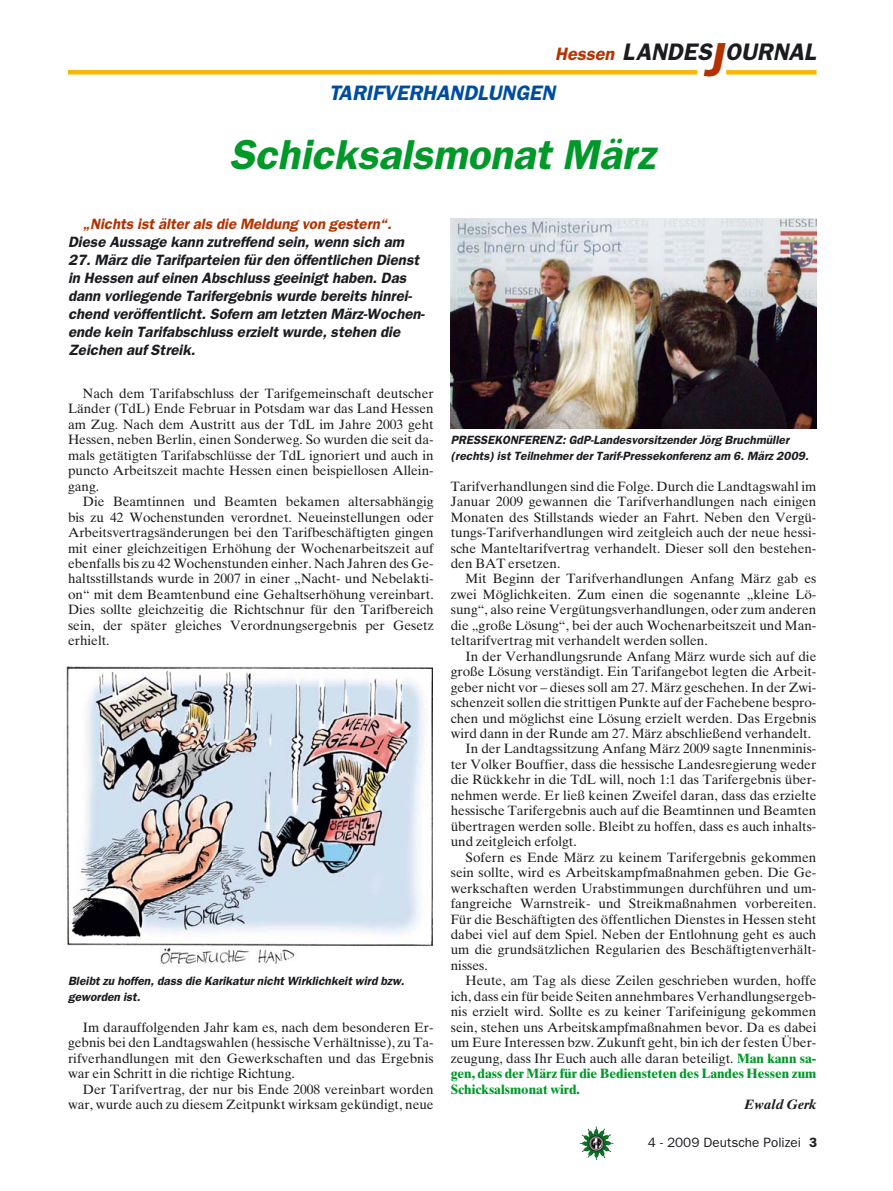
<style>
.page{position:relative;width:893px;height:1191px;background:#fff}
.page>*{position:absolute;margin:0;border:0;box-sizing:border-box;transform-origin:0 0}
.t1{font:italic 600 42px "Franklin Gothic";color:#009929}
.t2{font:italic 600 24px "Franklin Gothic";color:#1b1c20}
.t3{font:italic 600 21px "Franklin Gothic";color:#004d9f}
.t4{font:italic 600 18px "Franklin Gothic";color:#b43200}
.t5{font:italic 600 15px/18px "Franklin Gothic";color:#1b1c20}
.t6{font:italic 600 15px "Franklin Gothic";color:#b43200}
.t7{font:13.5px/15.5px "Times Ten";color:#1b1c20;text-align:justify}
.t8{font:700 13.5px "Times Ten";color:#009929}
.t9{font:13.5px "Franklin Gothic";color:#1b1c20}
.t10{font:italic 700 13.5px "Times Ten";color:#1b1c20}
.t11{font:italic 600 12px/15.5px "Franklin Gothic";color:#1b1c20}
.s1{font-size:48px;color:#b43200}
.s2{font-weight:700;color:#009929}
.s3{font-weight:600}
</style>
<div class="page">
<img style="left:582px;top:1128px;width:31px;height:32px">
<div style="left:68px;top:70px;width:629px;height:5px;background:#f9b700"></div>
<div style="left:726px;top:70px;width:90px;height:5px;background:#f9b700"></div>
<img style="left:66px;top:667px;width:367px;height:298px">
<img style="left:451px;top:218px;width:365px;height:211px">
<h2 class="t2" style="left:622px;top:44px;width:110px">LANDES<span class="s1">J</span></h2>
<h3 class="t4" style="left:555px;top:48px;width:64px">Hessen</h3>
<h2 class="t2" style="left:725px;top:44px;width:92px">OURNAL</h2>
<h3 class="t3" style="left:329px;top:86px;width:231px">TARIFVERHANDLUNGEN</h3>
<h1 class="t1" style="left:229px;top:140px;width:434px">Schicksalsmonat März</h1>
<p class="t6" style="left:83px;top:219px;width:313px">„Nichts ist älter als die Meldung von gestern“.</p>
<p class="t5" style="left:68px;top:234px;width:340px">Diese Aussage kann zutreffend sein, wenn sich am</p>
<p class="t5" style="left:68px;top:252px;width:360px">27. März die Tarifparteien für den öffentlichen Dienst in Hessen auf einen Abschluss geeinigt haben. Das dann vorliegende Tarifergebnis wurde bereits hinrei&shy;chend veröffentlicht. Sofern am letzten März-Wochen&shy;ende kein Tarifabschluss erzielt wurde, stehen die Zeichen auf Streik.</p>
<p class="t7" style="left:68px;top:387px;width:367px;text-indent:15px">Nach dem Tarifabschluss der Tarifgemeinschaft deutscher Länder (TdL) Ende Februar in Potsdam war das Land Hessen am Zug. Nach dem Austritt aus der TdL im Jahre 2003 geht Hessen, neben Berlin, einen Sonderweg. So wurden die seit da&shy;mals getätigten Tarifabschlüsse der TdL ignoriert und auch in puncto Arbeitszeit machte Hessen einen beispiellosen Allein&shy;gang.</p>
<p class="t7" style="left:68px;top:495px;width:367px;text-indent:15px">Die Beamtinnen und Beamten bekamen altersabhängig bis zu 42 Wochenstunden verordnet. Neueinstellungen oder Arbeitsvertragsänderungen bei den Tarifbeschäftigten gingen mit einer gleichzeitigen Erhöhung der Wochenarbeitszeit auf ebenfalls bis zu 42 Wochenstunden einher. Nach Jahren des Ge&shy;haltsstillstands wurde in 2007 in einer „Nacht- und Nebelakti&shy;on“ mit dem Beamtenbund eine Gehaltserhöhung vereinbart.<br>Dies sollte gleichzeitig die Richtschnur für den Tarifbereich sein, der später gleiches Verordnungsergebnis per Gesetz erhielt.</p>
<p class="t11" style="left:68px;top:974px;width:340px">Bleibt zu hoffen, dass die Karikatur nicht Wirklichkeit wird bzw. geworden ist.</p>
<p class="t7" style="left:68px;top:1020px;width:367px;text-indent:15px">Im darauffolgenden Jahr kam es, nach dem besonderen Er&shy;gebnis bei den Landtagswahlen (hessische Verhältnisse), zu Ta&shy;rifverhandlungen mit den Gewerkschaften und das Ergebnis war ein Schritt in die richtige Richtung.</p>
<p class="t7" style="left:68px;top:1082px;width:367px;text-align:right">Der Tarifvertrag, der nur bis Ende 2008 vereinbart worden war, wurde auch zu diesem Zeitpunkt wirksam gekündigt, neue</p>
<p class="t11" style="left:451px;top:433px;width:361px">PRESSEKONFERENZ: GdP-Landesvorsitzender Jörg Bruchmüller (rechts) ist Teilnehmer der Tarif-Pressekonferenz am 6. März 2009.</p>
<p class="t7" style="left:451px;top:480px;width:367px">Tarifverhandlungen sind die Folge. Durch die Landtagswahl im Januar 2009 gewannen die Tarifverhandlungen nach einigen Monaten des Stillstands wieder an Fahrt. Neben den Vergü&shy;tungs-Tarifverhandlungen wird zeitgleich auch der neue hessi&shy;sche Manteltarifvertrag verhandelt. Dieser soll den bestehen&shy;den BAT ersetzen.</p>
<p class="t7" style="left:451px;top:572px;width:367px;text-indent:15px">Mit Beginn der Tarifverhandlungen Anfang März gab es zwei Möglichkeiten. Zum einen die sogenannte „kleine Lö&shy;sung“, also reine Vergütungsverhandlungen, oder zum anderen die „große Lösung“, bei der auch Wochenarbeitszeit und Man&shy;teltarifvertrag mit verhandelt werden sollen.</p>
<p class="t7" style="left:466px;top:650px;width:352px">In der Verhandlungsrunde Anfang März wurde sich auf die</p>
<p class="t7" style="left:451px;top:665px;width:367px">große Lösung verständigt. Ein Tarifangebot legten die Arbeit-</p>
<p class="t7" style="left:451px;top:680px;width:367px">geber nicht vor – dieses soll am 27. März geschehen. In der Zwi-</p>
<p class="t7" style="left:451px;top:696px;width:367px">schenzeit sollen die strittigen Punkte auf der Fachebene bespro-</p>
<p class="t7" style="left:451px;top:711px;width:367px">chen und möglichst eine Lösung erzielt werden. Das Ergebnis</p>
<p class="t7" style="left:451px;top:727px;width:362px">wird dann in der Runde am 27. März abschließend verhandelt.</p>
<p class="t7" style="left:466px;top:742px;width:352px">In der Landtagssitzung Anfang März 2009 sagte Innenminis-</p>
<p class="t7" style="left:451px;top:758px;width:367px">ter Volker Bouffier, dass die hessische Landesregierung weder</p>
<p class="t7" style="left:451px;top:773px;width:367px">die Rückkehr in die TdL will, noch 1:1 das Tarifergebnis über-</p>
<p class="t7" style="left:451px;top:789px;width:367px">nehmen werde. Er ließ keinen Zweifel daran, dass das erzielte</p>
<p class="t7" style="left:451px;top:804px;width:367px">hessische Tarifergebnis auch auf die Beamtinnen und Beamten</p>
<p class="t7" style="left:451px;top:819px;width:367px">übertragen werden solle. Bleibt zu hoffen, dass es auch inhalts-</p>
<p class="t7" style="left:451px;top:835px;width:128px">und zeitgleich erfolgt.</p>
<p class="t7" style="left:466px;top:850px;width:352px">Sofern es Ende März zu keinem Tarifergebnis gekommen</p>
<p class="t7" style="left:451px;top:866px;width:367px">sein sollte, wird es Arbeitskampfmaßnahmen geben. Die Ge-</p>
<p class="t7" style="left:451px;top:881px;width:367px">werkschaften werden Urabstimmungen durchführen und um-</p>
<p class="t7" style="left:451px;top:897px;width:367px">fangreiche Warnstreik- und Streikmaßnahmen vorbereiten.</p>
<p class="t7" style="left:451px;top:912px;width:367px">Für die Beschäftigten des öffentlichen Dienstes in Hessen steht</p>
<p class="t7" style="left:451px;top:928px;width:367px">dabei viel auf dem Spiel. Neben der Entlohnung geht es auch</p>
<p class="t7" style="left:451px;top:943px;width:367px">um die grundsätzlichen Regularien des Beschäftigtenverhält-</p>
<p class="t7" style="left:451px;top:959px;width:39px">nisses.</p>
<p class="t7" style="left:466px;top:974px;width:352px">Heute, am Tag als diese Zeilen geschrieben wurden, hoffe</p>
<p class="t7" style="left:451px;top:989px;width:367px">ich, dass ein für beide Seiten annehmbares Verhandlungsergeb-</p>
<p class="t7" style="left:451px;top:1005px;width:367px">nis erzielt wird. Sollte es zu keiner Tarifeinigung gekommen</p>
<p class="t7" style="left:451px;top:1020px;width:367px">sein, stehen uns Arbeitskampfmaßnahmen bevor. Da es dabei</p>
<p class="t7" style="left:451px;top:1036px;width:367px">um Eure Interessen bzw. Zukunft geht, bin ich der festen Über-</p>
<p class="t7" style="left:451px;top:1051px;width:367px">zeugung, dass Ihr Euch auch alle daran beteiligt. <span class="s2">Man kann sa-</span></p>
<p class="t8" style="left:451px;top:1068px;width:367px">gen, dass der März für die Bediensteten des Landes Hessen zum</p>
<p class="t8" style="left:451px;top:1083px;width:131px">Schicksalsmonat wird.</p>
<p class="t10" style="left:744px;top:1099px;width:74px">Ewald Gerk</p>
<p class="t9" style="left:648px;top:1138px;width:171px">4 - 2009 Deutsche Polizei <span class="s3">3</span></p>
</div>
